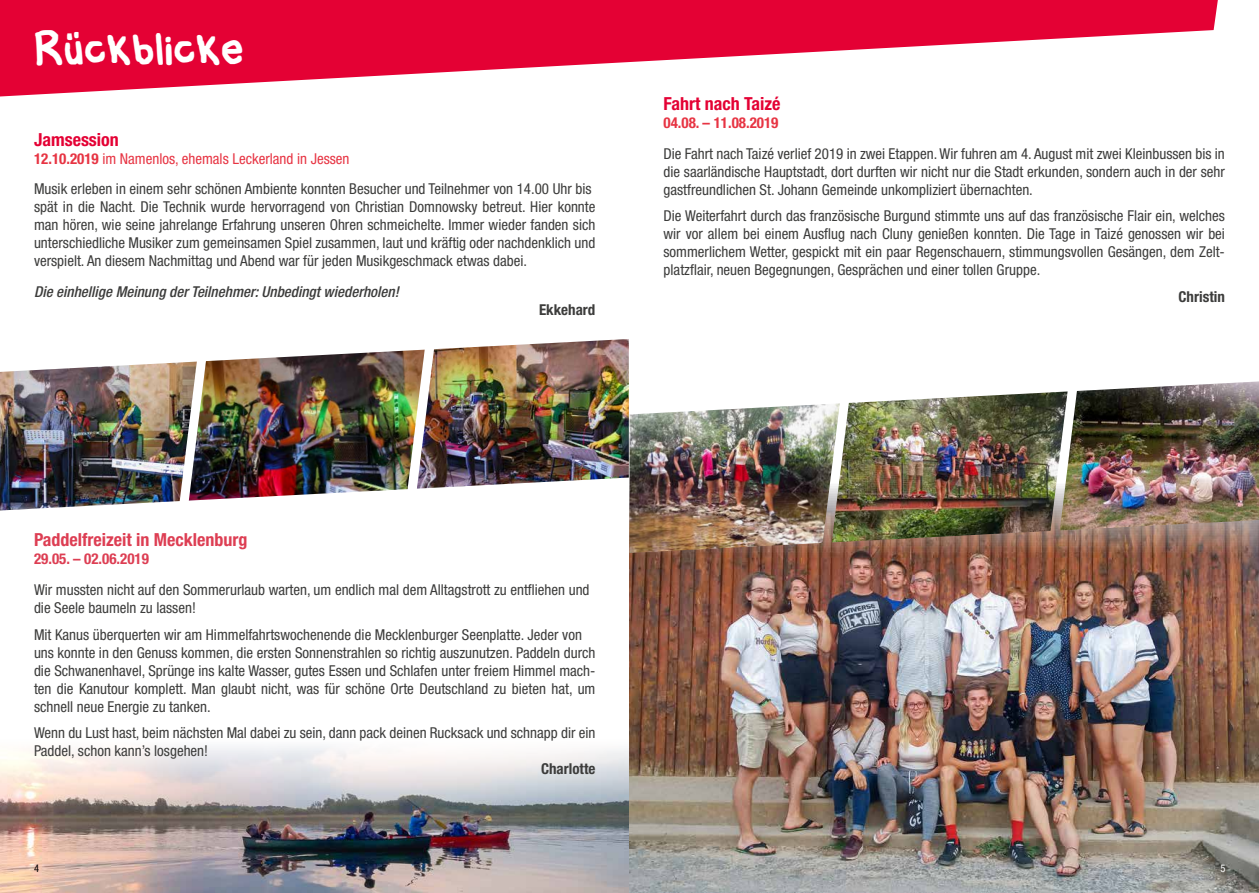
<style>
.page{position:relative;width:1259px;height:893px;background:#fff}
.page>*{position:absolute;margin:0;border:0;box-sizing:border-box;transform-origin:0 0}
.t1{font:40.5px "Flabby Bumshandwriting";color:#fff}
.t2{font:700 condensed 18px "Helvetica Neue LT Std";color:#dd3e53}
.t3{font:700 condensed 18px "Helvetica Neue LT Std";color:#e40134}
.t4{font:condensed 15px/18px "Helvetica Neue LT Std";color:#3c3c3b}
.t5{font:italic 500 condensed 15px "Helvetica Neue LT Std";color:#3c3c3b}
.t6{font:700 condensed 15px "Helvetica Neue LT Std";color:#3c3c3b}
.t7{font:700 condensed 15px "Helvetica Neue LT Std";color:#e73443}
.t8{font:700 condensed 15px "Helvetica Neue LT Std";color:#dd3e53}
.t9{font:condensed 10.5px "Helvetica Neue LT Std";color:#000}
.t10{font:condensed 10.5px "Helvetica Neue LT Std";color:#fff}
.s1{font-weight:700;color:#e73443}
.s2{color:#e73443}
</style>
<div class="page">
<img style="left:0;top:746px;width:629px;height:147px">
<svg style="left:0;top:0;width:1217px;height:96px;fill:#e40134"></svg>
<img style="left:629px;top:530px;width:630px;height:363px">
<img style="left:629px;top:404px;width:210px;height:149px">
<img style="left:831px;top:391px;width:236px;height:151px">
<img style="left:1059px;top:381px;width:200px;height:149px">
<img style="left:0;top:362px;width:189px;height:148px">
<img style="left:189px;top:350px;width:228px;height:151px">
<img style="left:417px;top:339px;width:212px;height:150px">
<h1 class="t1" style="left:34px;top:15px;width:211px">Rückblicke</h1>
<p class="t3" style="left:34px;top:128px;width:86px">Jamsession</p>
<p class="t4" style="left:34px;top:143px;width:559px;line-height:30.8px"><span class="s1">12.10.2019</span> <span class="s2">im Namenlos, ehemals Leckerland in Jessen<br></span>Musik erleben in einem sehr schönen Ambiente konnten Besucher und Teilnehmer von 14.00 Uhr bis</p>
<p class="t4" style="left:34px;top:198px;width:563px;text-align:justify">spät in die Nacht. Die Technik wurde hervorragend von Christian Domnowsky betreut. Hier konnte man hören, wie seine jahrelange Erfahrung unseren Ohren schmeichelte. Immer wieder fanden sich unterschiedliche Musiker zum gemeinsamen Spiel zusammen, laut und kräftig oder nachdenklich und verspielt. An diesem Nachmittag und Abend war für jeden Musikgeschmack etwas dabei.</p>
<p class="t5" style="left:34px;top:283px;width:366px">Die einhellige Meinung der Teilnehmer: Unbedingt wiederholen!</p>
<p class="t6" style="left:539px;top:301px;width:58px">Ekkehard</p>
<p class="t3" style="left:663px;top:93px;width:118px">Fahrt nach Taizé</p>
<p class="t7" style="left:663px;top:114px;width:116px">04.08. – 11.08.2019</p>
<p class="t4" style="left:663px;top:144px;width:563px;text-align:justify">Die Fahrt nach Taizé verlief 2019 in zwei Etappen. Wir fuhren am 4. August mit zwei Kleinbussen bis in die saarländische Hauptstadt, dort durften wir nicht nur die Stadt erkunden, sondern auch in der sehr gastfreundlichen St. Johann Gemeinde unkompliziert übernachten.</p>
<p class="t4" style="left:663px;top:207px;width:563px;text-align:justify">Die Weiterfahrt durch das französische Burgund stimmte uns auf das französische Flair ein, welches wir vor allem bei einem Ausflug nach Cluny genießen konnten. Die Tage in Taizé genossen wir bei sommerlichem Wetter, gespickt mit ein paar Regenschauern, stimmungsvollen Gesängen, dem Zelt&shy;platzflair, neuen Begegnungen, Gesprächen und einer tollen Gruppe.</p>
<p class="t6" style="left:1178px;top:287px;width:48px">Christin</p>
<p class="t2" style="left:34px;top:529px;width:215px">Paddelfreizeit in Mecklenburg</p>
<p class="t8" style="left:34px;top:550px;width:116px">29.05. – 02.06.2019</p>
<p class="t4" style="left:34px;top:581px;width:557px">Wir mussten nicht auf den Sommerurlaub warten, um endlich mal dem Alltagstrott zu entfliehen und die Seele baumeln zu lassen!</p>
<p class="t4" style="left:34px;top:625px;width:563px">Mit Kanus überquerten wir am Himmelfahrtswochenende die Mecklenburger Seenplatte. Jeder von uns konnte in den Genuss kommen, die ersten Sonnenstrahlen so richtig auszunutzen. Paddeln durch die Schwanenhavel, Sprünge ins kalte Wasser, gutes Essen und Schlafen unter freiem Himmel mach&shy;ten die Kanutour komplett. Man glaubt nicht, was für schöne Orte Deutschland zu bieten hat, um schnell neue Energie zu tanken.</p>
<p class="t4" style="left:34px;top:724px;width:563px">Wenn du Lust hast, beim nächsten Mal dabei zu sein, dann pack deinen Rucksack und schnapp dir ein<br>Paddel, schon kann’s losgehen!</p>
<p class="t6" style="left:541px;top:760px;width:56px">Charlotte</p>
<p class="t9" style="left:34px;top:862px;width:7px">4</p>
<p class="t10" style="left:1220px;top:862px;width:7px">5</p>
</div>
